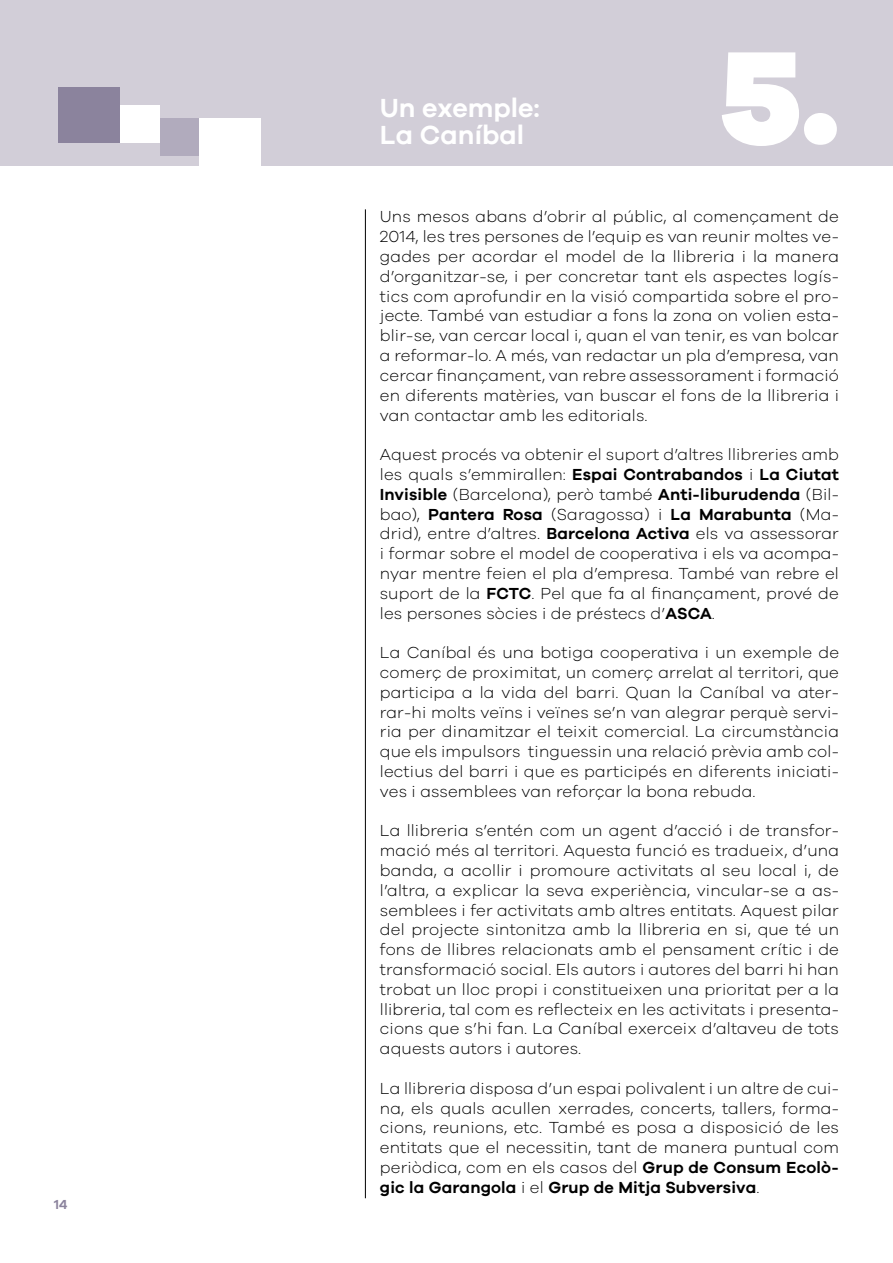
<style>
.page{position:relative;width:893px;height:1263px;background:#fff}
.page>*{position:absolute;margin:0;border:0;box-sizing:border-box;transform-origin:0 0}
.t1{font:900 136.5px "Galano Grotesque";color:#fff}
.t2{font:600 27px/27px "Galano Grotesque";color:#fff}
.t3{font:300 16.5px/19.8px "Galano Grotesque";letter-spacing:.01em;color:#000;text-align:justify}
.t4{font:600 13.5px "Galano Grotesque";color:#8b839d}
.s1{font-weight:600}
</style>
<div class="page">
<div style="left:0;top:0;width:893px;height:166px;background:#d2ced8"></div>
<div style="left:160px;top:118px;width:39px;height:37px;background:#b1abbd"></div>
<div style="left:59px;top:87px;width:61px;height:56px;background:#8b839d"></div>
<div style="left:199px;top:118px;width:62px;height:55px;background:#fff"></div>
<div style="left:120px;top:105px;width:40px;height:38px;background:#fff"></div>
<hr style="left:365px;top:209px;width:1px;height:989px;background:#000">
<p class="t4" style="left:54px;top:1196px;width:15px">14</p>
<h2 class="t2" style="left:380px;top:93px;width:162px">Un exemple:<br>La Caníbal</h2>
<h1 class="t1" style="left:719px;top:11px;width:121px">5.</h1>
<p class="t3" style="left:380px;top:206px;width:461px">Uns mesos abans d’obrir al públic, al començament de 2014, les tres persones de l’equip es van reunir moltes ve&shy;gades per acordar el model de la llibreria i la manera d’organitzar-se, i per concretar tant els aspectes logís&shy;tics com aprofundir en la visió compartida sobre el pro&shy;jecte. També van estudiar a fons la zona on volien esta&shy;blir-se, van cercar local i, quan el van tenir, es van bolcar a reformar-lo. A més, van redactar un pla d’empresa, van cercar finançament, van rebre assessorament i formació en diferents matèries, van buscar el fons de la llibreria i van contactar amb les editorials.</p>
<p class="t3" style="left:380px;top:444px;width:461px">Aquest procés va obtenir el suport d’altres llibreries amb les quals s’emmirallen: <span class="s1">Espai Contrabandos</span> i <span class="s1">La Ciutat Invisible</span> (Barcelona), però també <span class="s1">Anti-liburudenda</span> (Bil&shy;bao), <span class="s1">Pantera Rosa</span> (Saragossa) i <span class="s1">La Marabunta</span> (Ma&shy;drid), entre d’altres. <span class="s1">Barcelona Activa</span> els va assessorar i formar sobre el model de cooperativa i els va acompa&shy;nyar mentre feien el pla d’empresa. També van rebre el suport de la <span class="s1">FCTC</span>. Pel que fa al finançament, prové de les persones sòcies i de préstecs d’<span class="s1">ASCA</span>.</p>
<p class="t3" style="left:380px;top:642px;width:461px;text-align:left">La Caníbal és una botiga cooperativa i un exemple de comerç de proximitat, un comerç arrelat al territori, que participa a la vida del barri. Quan la Caníbal va ater&shy;rar-hi molts veïns i veïnes se’n van alegrar perquè servi&shy;ria per dinamitzar el teixit comercial. La circumstància que els impulsors tinguessin una relació prèvia amb col· lectius del barri i que es participés en diferents iniciati&shy;ves i assemblees van reforçar la bona rebuda.</p>
<p class="t3" style="left:380px;top:820px;width:461px">La llibreria s’entén com un agent d’acció i de transfor&shy;mació més al territori. Aquesta funció es tradueix, d’una banda, a acollir i promoure activitats al seu local i, de l’altra, a explicar la seva experiència, vincular-se a as&shy;semblees i fer activitats amb altres entitats. Aquest pilar del projecte sintonitza amb la llibreria en si, que té un fons de llibres relacionats amb el pensament crític i de transformació social. Els autors i autores del barri hi han trobat un lloc propi i constitueixen una prioritat per a la llibreria, tal com es reflecteix en les activitats i presenta&shy;cions que s’hi fan. La Caníbal exerceix d’altaveu de tots aquests autors i autores.</p>
<p class="t3" style="left:380px;top:1078px;width:461px">La llibreria disposa d’un espai polivalent i un altre de cui&shy;na, els quals acullen xerrades, concerts, tallers, forma&shy;cions, reunions, etc. També es posa a disposició de les entitats que el necessitin, tant de manera puntual com periòdica, com en els casos del <span class="s1">Grup de Consum Ecolò&shy;gic la Garangola</span> i el <span class="s1">Grup de Mitja Subversiva</span>.</p>
</div>
